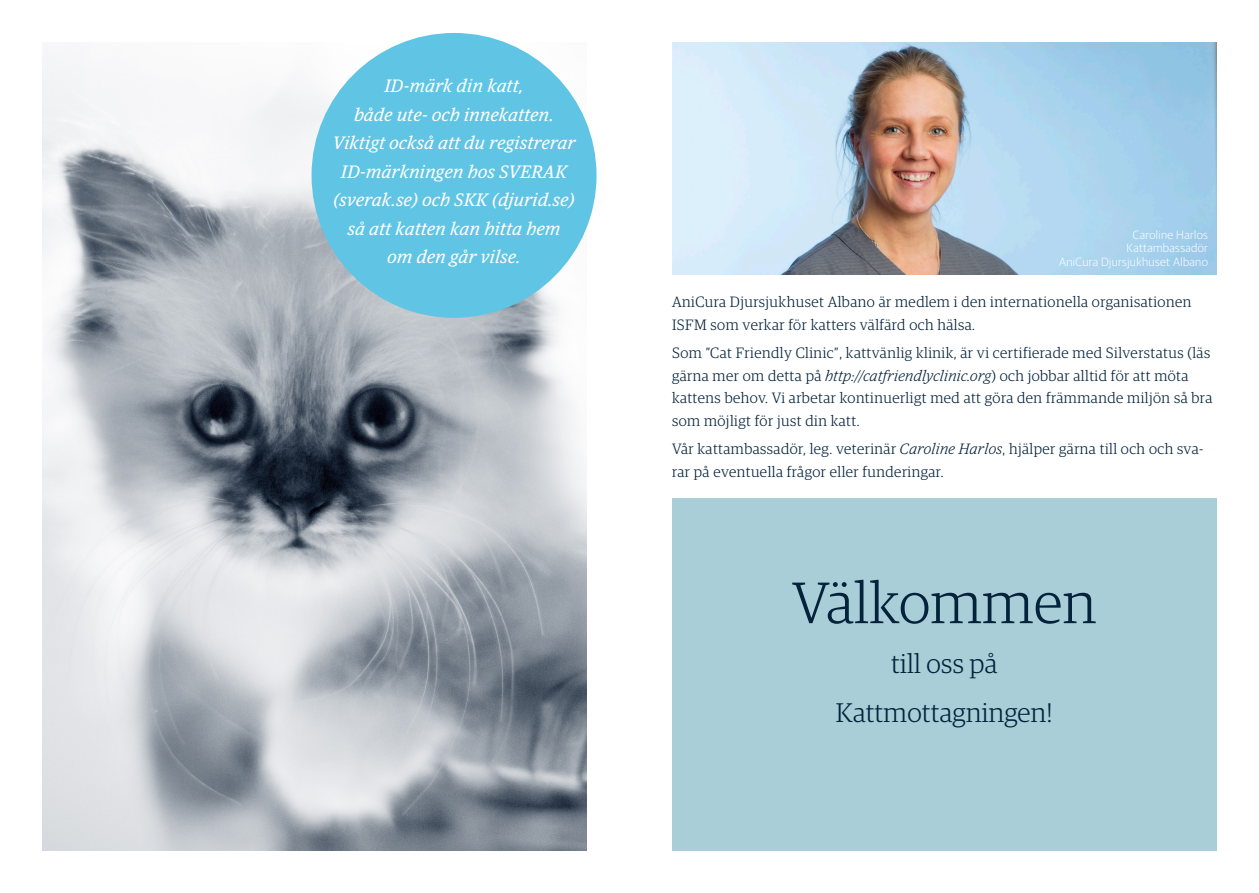
<style>
.page{position:relative;width:1259px;height:893px;background:#fff}
.page>*{position:absolute;margin:0;border:0;box-sizing:border-box;transform-origin:0 0}
.t1{font:300 58.5px "Guardian Egyp";letter-spacing:.01em;color:#04223b}
.t2{font:300 27px "Guardian Egyp";letter-spacing:.01em;color:#04223b}
.t3{font:italic 18px "Guardian Egyp";letter-spacing:.03em;color:#fff}
.t4{font:300 15px/22.5px "Guardian Egyp";letter-spacing:.03em;color:#04223b}
.t5{font:300 12px "Guardian Sans";letter-spacing:.03em;color:#fff}
.s1{font-style:italic}
</style>
<div class="page">
<img style="left:43px;top:43px;width:544px;height:807px">
<div style="left:311px;top:33px;width:285px;height:285px;background:#60c5e4;border-radius:50%"></div>
<img style="left:672px;top:43px;width:544px;height:231px">
<div style="left:672px;top:498px;width:544px;height:352px;background:#a9ced7"></div>
<p class="t3" style="left:385px;top:74px;width:140px">ID-märk din katt,</p>
<p class="t3" style="left:354px;top:102px;width:201px">både ute- och innekatten.</p>
<p class="t3" style="left:333px;top:131px;width:244px">Viktigt också att du registrerar</p>
<p class="t3" style="left:341px;top:159px;width:227px">ID-märkningen hos SVERAK</p>
<p class="t3" style="left:333px;top:188px;width:242px">(sverak.se) och SKK (djurid.se)</p>
<p class="t3" style="left:348px;top:216px;width:214px">så att katten kan hitta hem</p>
<p class="t3" style="left:387px;top:245px;width:135px">om den går vilse.</p>
<p class="t5" style="left:1132px;top:226px;width:77px">Caroline Harlos</p>
<p class="t5" style="left:1126px;top:240px;width:83px">Kattambassadör</p>
<p class="t5" style="left:1059px;top:253px;width:150px">AniCura Djursjukhuset Albano</p>
<p class="t4" style="left:672px;top:290px;width:521px">AniCura Djursjukhuset Albano är medlem i den internationella organisationen<br>ISFM som verkar för katters välfärd och hälsa.</p>
<p class="t4" style="left:672px;top:341px;width:542px">Som ”Cat Friendly Clinic”, kattvänlig klinik, är vi certifierade med Silverstatus (läs gärna mer om detta på <span class="s1">http://catfriendlyclinic.org</span>) och jobbar alltid för att möta kattens behov. Vi arbetar kontinuerligt med att göra den främmande miljön så bra som möjligt för just din katt.</p>
<p class="t4" style="left:672px;top:437px;width:533px">Vår kattambassadör, leg. veterinär <span class="s1">Caroline Harlos</span>, hjälper gärna till och och sva&shy;rar på eventuella frågor eller funderingar.</p>
<p class="t1" style="left:792px;top:564px;width:306px">Välkommen</p>
<p class="t2" style="left:891px;top:645px;width:108px">till oss på</p>
<p class="t2" style="left:836px;top:695px;width:218px">Kattmottagningen!</p>
</div>
